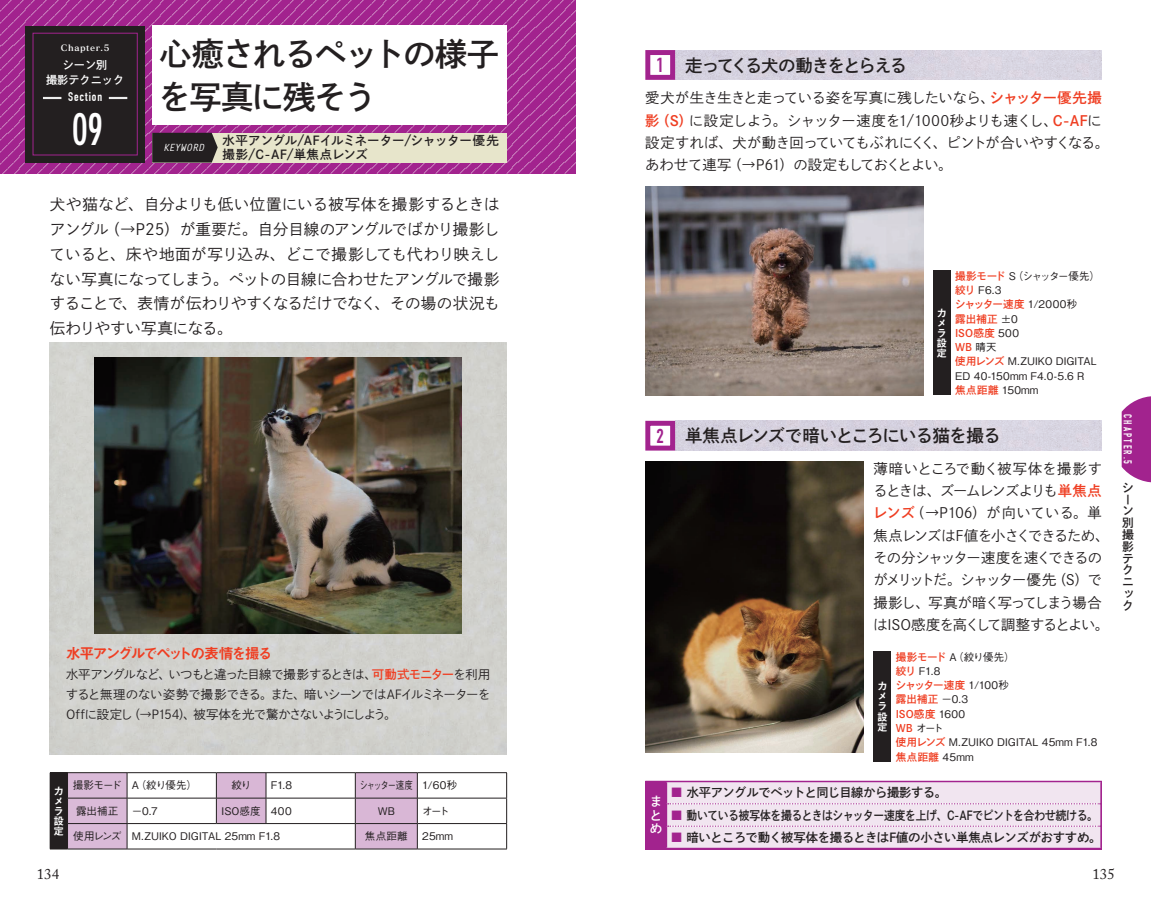
<style>
.page{position:relative;width:1151px;height:903px;background:#fff}
.page>*{position:absolute;margin:0;border:0;box-sizing:border-box;transform-origin:0 0}
.t1{font:condensed 42.18px "Futura Std";color:#fff;scale:.9 1}
.t2{font:32.2px/42.2px "Shuei Go Kin Std B";letter-spacing:-.045em;color:#231f20}
.t3{font:17.32px "Shuei Go Kin Std B";letter-spacing:-.055em;color:#231f20}
.t4{font:17.32px "Shuei Go Kin Std B";letter-spacing:-.095em;color:#231f20}
.t5{font:15.58px/24.8px "Shuei Go Kin Std L";letter-spacing:-.035em;color:#231f20;text-align:justify}
.t6{font:14.88px "Midashi Go Pro MB31";letter-spacing:-.13em;color:#ef3e22}
.t7{font:14.88px "Adobe Caslon Pro";color:#231f20}
.t8{font:14.17px/22.4px "Shuei Go Kin Std L";letter-spacing:-.065em;color:#231f20}
.t9{font:14.17px/22.4px "Shuei Go Kin Std L";letter-spacing:-.045em;color:#231f20}
.t10{font:12.42px/19.8px "Shuei Go Kin Std L";letter-spacing:-.055em;color:#231f20;text-align:justify}
.t11{font:12.42px "Shuei Go Kin Std B";letter-spacing:-.03em;color:#231f20}
.t12{font:12.42px "Shuei Go Kin Std B";letter-spacing:-.03em;color:#231f20;scale:.87 1}
.t13{font:12.42px/13.7px "Shuei Go Kin Std B";letter-spacing:-.01em;color:#231f20}
.t14{font:700 12.42px "DIN Condensed";letter-spacing:.075em;color:#fff}
.t15{font:12.42px/13.7px "Shuei Go Kin Std B";color:#fff}
.t16{font:11.72px/11.7px "Shuei Go Kin Std B";color:#231f20}
.t17{font:11.2px/14.3px "Shuei Go Kin Std B";color:#fff;text-align:center}
.t18{font:700 11.2px "DIN Condensed";letter-spacing:.205em;color:#fff;scale:.9 1}
.t19{font:500 10.5px/14.2px "Gothic BBB Pro";letter-spacing:.005em;color:#231f20}
.t20{font:10.5px/14.2px "Shuei Go Kin Std B";letter-spacing:.005em;color:#ef3e22}
.t21{font:500 10.5px/14.2px "Gothic BBB Pro";letter-spacing:-.15em;color:#231f20}
.t22{font:10.5px/10.2px "Midashi Go Pro MB31";color:#fff}
.t23{font:500 10.5px "Gothic BBB Pro";letter-spacing:-.07em;color:#231f20}
.t24{font:500 10.5px "Gothic BBB Pro";letter-spacing:-.095em;color:#231f20;scale:.8 1}
.t25{font:italic 700 9.97px "Letter Gothic Std";letter-spacing:-.01em;color:#fff}
.t26{font:8.75px "Matisse Pro B";letter-spacing:.07em;color:#fff}
.s1{font-family:"DIN Condensed";font-weight:700;font-size:19.78px;color:#a2238e}
.s2{font-family:"Shuei Go Kin Std B";color:#ef3e22}
.s3{font-family:"Shuei Go Kin Std B";font-weight:400;color:#ef3e22}
.s4{font-family:"Gothic BBB Pro";font-weight:500;color:#231f20}
.s5{color:#a2238e}
</style>
<div class="page">
<svg style="left:0;top:0;width:576px;height:174px;fill:#a2238e"></svg>
<div style="left:26px;top:26px;width:119px;height:136px;background:#231f20"></div>
<svg style="left:43px;top:97px;width:18px;height:2px"></svg>
<svg style="left:109px;top:97px;width:18px;height:2px"></svg>
<div style="left:152px;top:133px;width:354px;height:29px;background:#e7e5cb"></div>
<svg style="left:152px;top:133px;width:66px;height:29px"></svg>
<svg style="left:1121px;top:396px;width:30px;height:86px"></svg>
<div style="left:50px;top:343px;width:456px;height:411px;background:#d1d1cd"></div>
<img style="left:95px;top:357px;width:367px;height:276px">
<div style="left:152px;top:26px;width:354px;height:99px;background:#fff"></div>
<div style="left:675px;top:50px;width:427px;height:30px;background:#d7d3e0"></div>
<div style="left:645px;top:50px;width:30px;height:30px;border:5px solid #a2238e"></div>
<div style="left:675px;top:420px;width:427px;height:30px;background:#d7d3e0"></div>
<div style="left:645px;top:420px;width:30px;height:30px;border:5px solid #a2238e"></div>
<div style="left:646px;top:781px;width:20px;height:67px;background:#a2238e"></div>
<hr style="left:645px;top:782px;width:2px;height:21px;background:#a2238e">
<hr style="left:645px;top:803px;width:2px;height:22px;background:#a2238e">
<hr style="left:645px;top:825px;width:2px;height:22px;background:#a2238e">
<hr style="left:645px;top:780px;width:21px;height:2px;background:#a2238e">
<hr style="left:666px;top:780px;width:436px;height:2px;background:#a2238e">
<hr style="left:1100px;top:782px;width:2px;height:21px;background:#a2238e">
<hr style="left:1100px;top:803px;width:2px;height:22px;background:#a2238e">
<hr style="left:645px;top:847px;width:21px;height:2px;background:#a2238e">
<svg style="left:666px;top:782px;width:435px;height:65px"></svg>
<hr style="left:1100px;top:825px;width:2px;height:22px;background:#a2238e">
<hr style="left:666px;top:847px;width:436px;height:2px;background:#a2238e">
<hr style="left:127px;top:772px;width:89px;height:1px;background:#231f20">
<hr style="left:417px;top:772px;width:90px;height:1px;background:#231f20">
<hr style="left:127px;top:797px;width:89px;height:1px;background:#231f20">
<hr style="left:417px;top:797px;width:90px;height:1px;background:#231f20">
<hr style="left:127px;top:823px;width:89px;height:1px;background:#231f20">
<hr style="left:417px;top:823px;width:90px;height:1px;background:#231f20">
<svg style="left:216px;top:772px;width:202px;height:76px"></svg>
<svg style="left:506px;top:772px;width:1px;height:76px"></svg>
<svg style="left:50px;top:772px;width:78px;height:77px"></svg>
<hr style="left:68px;top:848px;width:59px;height:1px;background:#231f20">
<hr style="left:127px;top:848px;width:89px;height:1px;background:#231f20">
<hr style="left:216px;top:848px;width:50px;height:1px;background:#231f20">
<hr style="left:266px;top:848px;width:89px;height:1px;background:#231f20">
<hr style="left:355px;top:848px;width:62px;height:1px;background:#231f20">
<hr style="left:417px;top:848px;width:90px;height:1px;background:#231f20">
<div style="left:873px;top:651px;width:18px;height:110px;background:#231f20"></div>
<img style="left:645px;top:461px;width:218px;height:291px">
<img style="left:645px;top:187px;width:278px;height:208px">
<div style="left:933px;top:270px;width:17px;height:125px;background:#231f20"></div>
<p class="t26" style="left:61px;top:42px;width:50px">Chapter.5</p>
<p class="t17" style="left:46px;top:58px;width:80px">シーン別<br>撮影テクニック</p>
<p class="t14" style="left:68px;top:89px;width:36px">Section</p>
<h1 class="t1" style="left:72px;top:104px;width:36px">09</h1>
<h2 class="t2" style="left:159px;top:33px;width:342px">心癒されるペットの様子を写真に残そう</h2>
<p class="t25" style="left:163px;top:141px;width:43px">KEYWORD</p>
<p class="t13" style="left:223px;top:134px;width:278px">水平アングル/AFイルミネーター/シャッター優先撮影/C-AF/単焦点レンズ</p>
<p class="t4" style="left:656px;top:53px;width:252px"><span class="s1">1</span> 走ってくる犬の動きをとらえる</p>
<p class="t9" style="left:645px;top:86px;width:465px">愛犬が生き生きと走っている姿を写真に残したいなら、<span class="s2">シャッター優先撮影（S）</span>に設定しよう。シャッター速度を1/1000秒よりも速くし、<span class="s2">C-AF</span>に設定すれば、犬が動き回っていてもぶれにくく、ピントが合いやすくなる。あわせて連写（→P61）の設定もしておくとよい。</p>
<p class="t5" style="left:50px;top:191px;width:451px">犬や猫など、自分よりも低い位置にいる被写体を撮影するときはアングル（→P25）が重要だ。自分目線のアングルでばかり撮影していると、床や地面が写り込み、どこで撮影しても代わり映えしない写真になってしまう。ペットの目線に合わせたアングルで撮影することで、表情が伝わりやすくなるだけでなく、その場の状況も伝わりやすい写真になる。</p>
<p class="t6" style="left:66px;top:641px;width:208px">水平アングルでペットの表情を撮る</p>
<p class="t10" style="left:66px;top:664px;width:426px">水平アングルなど、いつもと違った目線で撮影するときは、<span class="s2">可動式モニター</span>を利用すると無理のない姿勢で撮影できる。また、暗いシーンではAFイルミネーターをOffに設定し（→P154）、被写体を光で驚かさないようにしよう。</p>
<p class="t22" style="left:54px;top:784px;width:12px">カメラ設定</p>
<p class="t23" style="left:73px;top:776px;width:126px">撮影モード A（絞り優先）</p>
<p class="t19" style="left:231px;top:776px;width:22px">絞り</p>
<p class="t19" style="left:271px;top:776px;width:23px">F1.8</p>
<p class="t24" style="left:359px;top:776px;width:124px">シャッター速度 1/60秒</p>
<p class="t19" style="left:76px;top:802px;width:44px">露出補正</p>
<p class="t19" style="left:132px;top:802px;width:28px">－0.7</p>
<p class="t19" style="left:222px;top:802px;width:72px">ISO感度 400</p>
<p class="t19" style="left:378px;top:802px;width:19px">WB</p>
<p class="t19" style="left:422px;top:802px;width:29px">オート</p>
<p class="t19" style="left:73px;top:827px;width:208px">使用レンズ M.ZUIKO DIGITAL 25mm F1.8</p>
<p class="t19" style="left:365px;top:827px;width:44px">焦点距離</p>
<p class="t19" style="left:422px;top:827px;width:32px">25mm</p>
<p class="t22" style="left:936px;top:306px;width:12px">カメラ設定</p>
<p class="t21" style="left:955px;top:267px;width:146px"><span class="s3">撮影モード</span> S（シャッター優先）<span class="s3">絞り</span> F6.3</p>
<p class="t20" style="left:955px;top:297px;width:124px">シャッター速度 <span class="s4">1/2000秒</span>露出補正 <span class="s4">±0<br></span>ISO感度 <span class="s4">500<br></span>WB <span class="s4">晴天</span></p>
<p class="t19" style="left:955px;top:353px;width:143px"><span class="s3">使用レンズ</span> M.ZUIKO DIGITAL<br>ED 40-150mm F4.0-5.6 R<span class="s3">焦点距離</span> 150mm</p>
<p class="t3" style="left:656px;top:423px;width:345px"><span class="s1">2</span> 単焦点レンズで暗いところにいる猫を撮る</p>
<p class="t8" style="left:873px;top:457px;width:238px">薄暗いところで動く被写体を撮影するときは、ズームレンズよりも<span class="s2">単焦点レンズ</span>（→P106）が向いている。単焦点レンズはF値を小さくできるため、その分シャッター速度を速くできるのがメリットだ。シャッター優先（S）で撮影し、写真が暗く写ってしまう場合はISO感度を高くして調整するとよい。</p>
<p class="t15" style="left:650px;top:794px;width:13px">まとめ</p>
<p class="t22" style="left:877px;top:679px;width:12px">カメラ設定</p>
<p class="t19" style="left:896px;top:648px;width:120px"><span class="s3">撮影モード</span> A（絞り優先）<span class="s3">絞り</span> F1.8</p>
<p class="t20" style="left:895px;top:677px;width:115px">シャッター速度 <span class="s4">1/100秒</span>露出補正 <span class="s4">− 0.3<br></span>ISO感度 <span class="s4">1600</span></p>
<p class="t19" style="left:896px;top:719px;width:203px"><span class="s3">WB</span> オート<br><span class="s3">使用レンズ</span> M.ZUIKO DIGITAL 45mm F1.8</p>
<p class="t20" style="left:896px;top:749px;width:79px">焦点距離 <span class="s4">45mm</span></p>
<p class="t11" style="left:670px;top:783px;width:278px"><span class="s5">■</span> 水平アングルでペットと同じ目線から撮影する。</p>
<p class="t12" style="left:670px;top:806px;width:493px"><span class="s5">■</span> 動いている被写体を撮るときはシャッター速度を上げ、C-AFでピントを合わせ続ける。</p>
<p class="t11" style="left:670px;top:828px;width:432px"><span class="s5">■</span> 暗いところで動く被写体を撮るときはF値の小さい単焦点レンズがおすすめ。</p>
<p class="t18" style="left:1134px;top:414px;width:57px;rotate:90deg">CHAPTER.5</p>
<p class="t16" style="left:1122px;top:481px;width:13px">シーン別撮影テクニック</p>
<p class="t7" style="left:37px;top:865px;width:24px">134</p>
<p class="t7" style="left:1092px;top:865px;width:24px">135</p>
</div>
